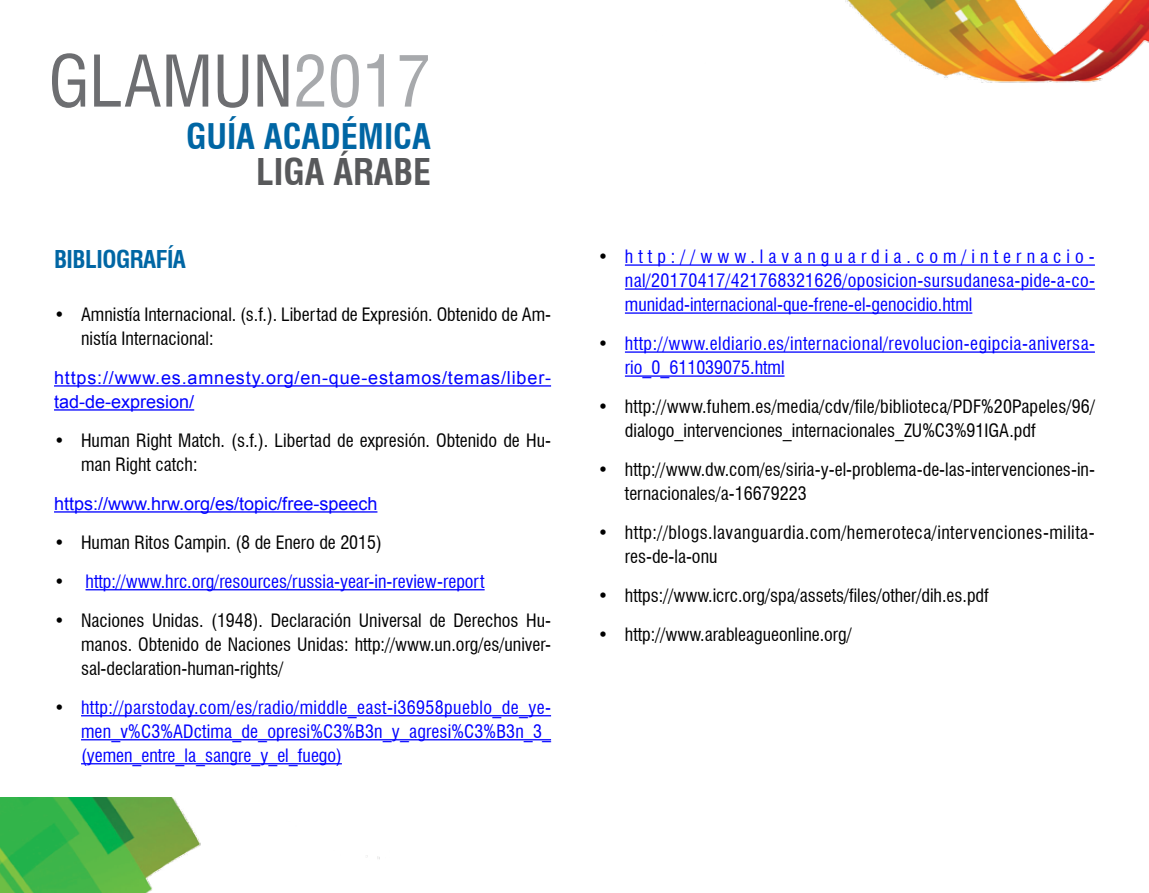
<style>
.page{position:relative;width:1149px;height:893px;background:#fff}
.page>*{position:absolute;margin:0;border:0;box-sizing:border-box;transform-origin:0 0}
.t1{font:condensed 69.15px "Swiss 721 BT";color:#6d6e71}
.t2{font:700 condensed 36px "Swiss 721 BT";color:#58595b}
.t3{font:700 condensed 34.5px "Swiss 721 BT";color:#0066a4}
.t4{font:700 condensed 24px "Swiss 721 BT";letter-spacing:-.02em;color:#0066a4}
.t5{font:condensed 18px/24px "Swiss 721 BT";color:#000}
.t6{font:condensed 18px/24px "Swiss 721 BT";color:#00f;text-align:justify}
.t7{font:condensed 18px/24px "Swiss 721 BT";letter-spacing:.025em;color:#00f}
.t8{font:condensed 18px/24px "Swiss 721 BT";letter-spacing:.025em;color:#000}
.t9{font:18px/24px "Arial";letter-spacing:.045em;color:#00f}
.t10{font:18px "Arial";color:#00f}
.s1{color:#a7a9ac}
.s2{color:#000}
</style>
<div class="page">
<img style="left:845px;top:0;width:303px;height:83px">
<img style="left:0;top:798px;width:380px;height:95px">
<hr style="left:54px;top:385px;width:497px;height:2px;background:#00f">
<hr style="left:54px;top:409px;width:140px;height:2px;background:#00f">
<hr style="left:54px;top:511px;width:323px;height:2px;background:#00f">
<hr style="left:85px;top:589px;width:399px;height:1px;background:#00f">
<hr style="left:81px;top:715px;width:470px;height:1px;background:#00f">
<hr style="left:81px;top:739px;width:470px;height:1px;background:#00f">
<hr style="left:81px;top:763px;width:261px;height:1px;background:#00f">
<hr style="left:624px;top:264px;width:470px;height:2px;background:#00f">
<hr style="left:624px;top:288px;width:470px;height:2px;background:#00f">
<hr style="left:624px;top:312px;width:348px;height:2px;background:#00f">
<hr style="left:624px;top:351px;width:470px;height:2px;background:#00f">
<hr style="left:624px;top:375px;width:160px;height:2px;background:#00f">
<h1 class="t1" style="left:48px;top:40px;width:384px">GLAMUN<span class="s1">2017</span></h1>
<h3 class="t3" style="left:186px;top:115px;width:246px">GUÍA ACADÉMICA</h3>
<h2 class="t2" style="left:256px;top:150px;width:176px">LIGA ÁRABE</h2>
<h3 class="t4" style="left:54px;top:245px;width:133px">BIBLIOGRAFÍA</h3>
<p class="t5" style="left:81px;top:302px;width:471px;text-indent:-27px">• Amnistía Internacional. (s.f.). Libertad de Expresión. Obtenido de Am&shy;nistía Internacional:</p>
<p class="t9" style="left:54px;top:366px;width:498px">https://www.es.amnesty.org/en-que-estamos/temas/liber&shy;tad-de-expresion/</p>
<p class="t5" style="left:81px;top:428px;width:471px;text-indent:-27px">• Human Right Match. (s.f.). Libertad de expresión. Obtenido de Hu&shy;man Right catch:</p>
<p class="t10" style="left:54px;top:491px;width:325px">https://www.hrw.org/es/topic/free-speech</p>
<p class="t5" style="left:54px;top:530px;width:329px">• Human Ritos Campin. (8 de Enero de 2015)</p>
<p class="t6" style="left:54px;top:569px;width:432px"><span class="s2">•</span> http://www.hrc.org/resources/russia-year-in-review-report</p>
<p class="t5" style="left:81px;top:608px;width:471px;text-align:justify;text-indent:-27px">• Naciones Unidas. (1948). Declaración Universal de Derechos Hu&shy;manos. Obtenido de Naciones Unidas: http://www.un.org/es/univer&shy;sal-declaration-human-rights/</p>
<p class="t6" style="left:81px;top:695px;width:471px;text-indent:-27px"><span class="s2">•</span> http://parstoday.com/es/radio/middle_east-i36958pueblo_de_ye&shy;men_v%C3%ADctima_de_opresi%C3%B3n_y_agresi%C3%B3n_3_ (yemen_entre_la_sangre_y_el_fuego)</p>
<p class="t6" style="left:624px;top:245px;width:471px;text-indent:-27px"><span class="s2">•</span> http://www.lavanguardia.com/internacio&shy;nal/20170417/421768321626/oposicion-sursudanesa-pide-a-co&shy;munidad-internacional-que-frene-el-genocidio.html</p>
<p class="t7" style="left:624px;top:332px;width:471px;text-indent:-27px"><span class="s2">•</span> http://www.eldiario.es/internacional/revolucion-egipcia-aniversa&shy;rio_0_611039075.html</p>
<p class="t5" style="left:624px;top:395px;width:471px;text-indent:-27px">• http://www.fuhem.es/media/cdv/file/biblioteca/PDF%20Papeles/96/ dialogo_intervenciones_internacionales_ZU%C3%91IGA.pdf</p>
<p class="t5" style="left:624px;top:458px;width:471px;text-indent:-27px">• http://www.dw.com/es/siria-y-el-problema-de-las-intervenciones-in&shy;ternacionales/a-16679223</p>
<p class="t8" style="left:624px;top:521px;width:471px;text-indent:-27px">• http://blogs.lavanguardia.com/hemeroteca/intervenciones-milita&shy;res-de-la-onu</p>
<p class="t5" style="left:597px;top:584px;width:392px">• https://www.icrc.org/spa/assets/files/other/dih.es.pdf</p>
<p class="t5" style="left:597px;top:623px;width:255px">• http://www.arableagueonline.org/</p>
</div>
